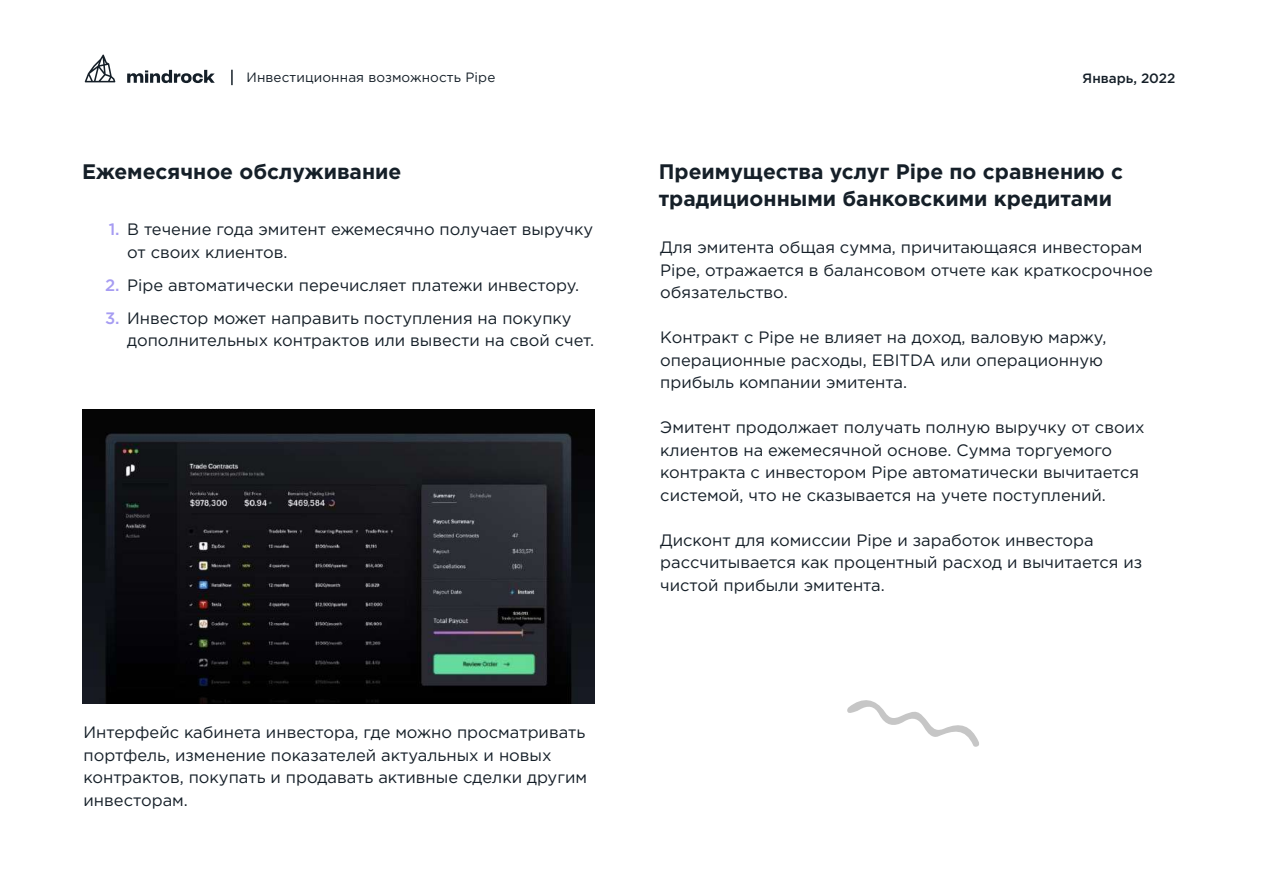
<style>
.page{position:relative;width:1263px;height:893px;background:#fff}
.page>*{position:absolute;margin:0;border:0;box-sizing:border-box;transform-origin:0 0}
.t1{font:700 21px/27px "Gotham Pro";color:#151f28}
.t2{font:16.5px/22.5px "Gotham Pro";color:#151f28}
.t3{font:500 16.5px/33px "Gotham Pro";color:#a69cf2}
.t4{font:13.5px "Gotham Pro";letter-spacing:.01em;color:#151f28}
.t5{font:500 13.5px "Gotham Pro";color:#151f28}
</style>
<div class="page">
<svg style="left:85px;top:55px;width:30px;height:27px"></svg>
<svg style="left:127px;top:70px;width:88px;height:13px"></svg>
<svg style="left:231px;top:70px;width:2px;height:15px"></svg>
<img style="left:82px;top:410px;width:513px;height:294px">
<svg style="left:847px;top:700px;width:132px;height:47px"></svg>
<p class="t4" style="left:246px;top:72px;width:250px">Инвестиционная возможность Pipe</p>
<p class="t5" style="left:1082px;top:74px;width:94px">Январь, 2022</p>
<p class="t1" style="left:82px;top:160px;width:321px">Ежемесячное обслуживание</p>
<p class="t1" style="left:659px;top:160px;width:466px">Преимущества услуг Pipe по сравнению с традиционными банковскими кредитами</p>
<p class="t2" style="left:660px;top:237px;width:494px">Для эмитента общая сумма, причитающаяся инвесторам<br>Pipe, отражается в балансовом отчете как краткосрочное обязательство.</p>
<p class="t2" style="left:660px;top:327px;width:448px">Контракт с Pipe не влияет на доход, валовую маржу, операционные расходы, EBITDA или операционную прибыль компании эмитента.</p>
<p class="t2" style="left:660px;top:417px;width:486px">Эмитент продолжает получать полную выручку от своих клиентов на ежемесячной основе. Сумма торгуемого контракта с инвестором Pipe автоматически вычитается системой, что не сказывается на учете поступлений.</p>
<p class="t2" style="left:660px;top:530px;width:483px">Дисконт для комиссии Pipe и заработок инвестора рассчитывается как процентный расход и вычитается из чистой прибыли эмитента.</p>
<p class="t3" style="left:109px;top:214px;width:12px">1.</p>
<p class="t2" style="left:127px;top:219px;width:467px">В течение года эмитент ежемесячно получает выручку от своих клиентов.</p>
<p class="t2" style="left:127px;top:269px;width:454px;line-height:33px">Pipe автоматически перечисляет платежи инвестору.<br>Инвестор может направить поступления на покупку</p>
<p class="t2" style="left:127px;top:330px;width:469px">дополнительных контрактов или вывести на свой счет.</p>
<p class="t3" style="left:105px;top:269px;width:16px">2.<br>3.</p>
<p class="t2" style="left:84px;top:722px;width:505px">Интерфейс кабинета инвестора, где можно просматривать портфель, изменение показателей актуальных и новых контрактов, покупать и продавать активные сделки другим инвесторам.</p>
</div>
